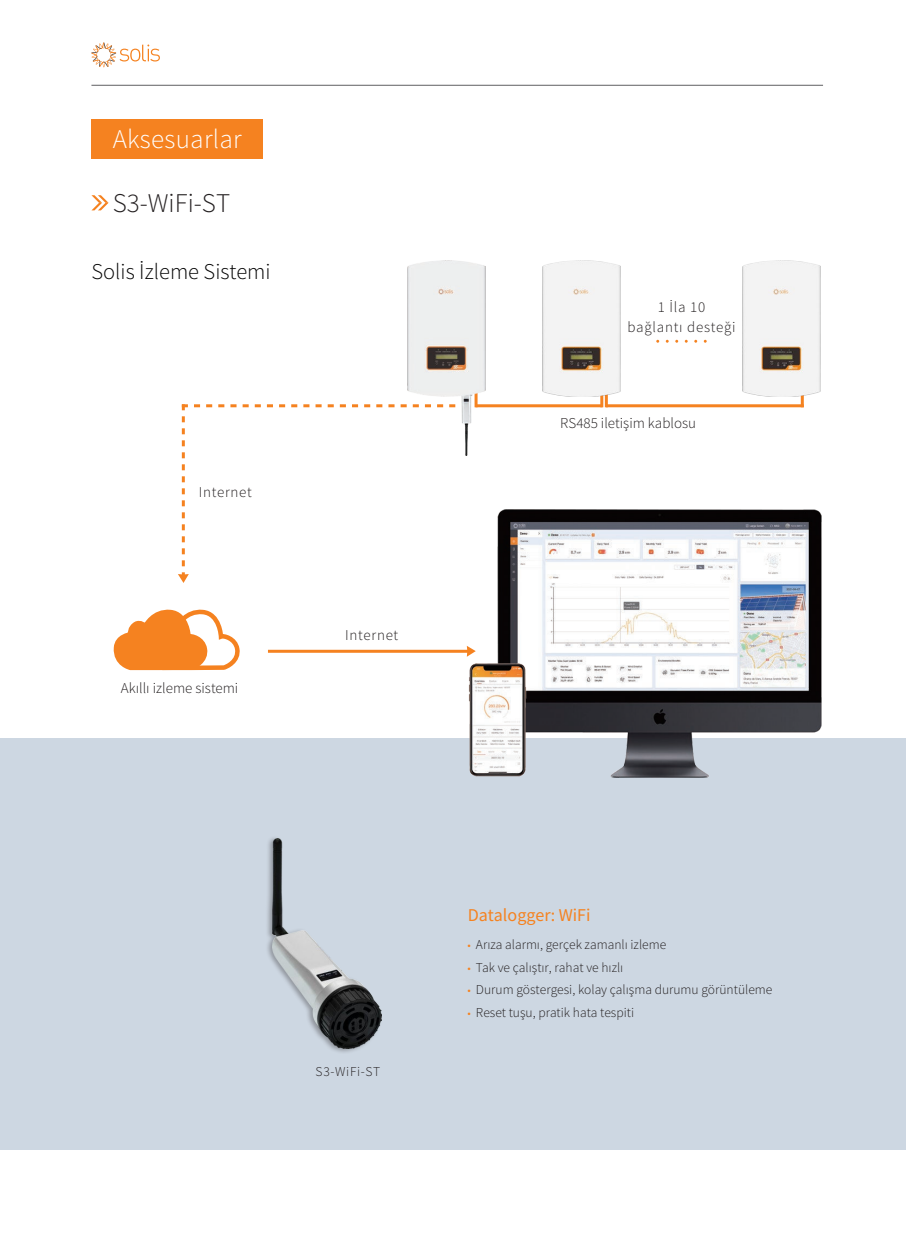
<style>
.page{position:relative;width:906px;height:1238px;background:#fff}
.page>*{position:absolute;margin:0;border:0;box-sizing:border-box;transform-origin:0 0}
.t1{font:300 27px "Source Sans Pro";letter-spacing:.01em;color:#fff}
.t2{font:300 27px "Source Sans Pro";color:#231f20}
.t3{font:300 22.5px "Source Sans Pro";color:#030303}
.t4{font:18px "Source Sans Pro";color:#f58220}
.t5{font:300 15px "Source Sans Pro";color:#231f20}
.t6{font:300 15px/19.2px "Source Sans Pro";letter-spacing:.05em;color:#231f20;text-align:center}
.t7{font:300 13.5px "Source Sans Pro";color:#231f20}
.s1{font-size:12px;color:#f58220}
</style>
<div class="page">
<hr style="left:91px;top:85px;width:732px;height:1px;background:#5f5f62">
<hr style="left:91px;top:1148px;width:732px;height:1px;background:#5f5f62">
<svg style="left:91px;top:43px;width:69px;height:24px"></svg>
<div style="left:0;top:738px;width:906px;height:410px;background:#cdd7e2"></div>
<div style="left:265px;top:835px;width:118px;height:219px;background:#231f20;opacity:.35"></div>
<img style="left:272px;top:838px;width:109px;height:210px">
<div style="left:91px;top:119px;width:172px;height:40px;background:#f58220"></div>
<svg style="left:91px;top:195px;width:17px;height:15px"></svg>
<svg style="left:113px;top:609px;width:126px;height:62px"></svg>
<hr style="left:268px;top:649px;width:203px;height:3px;background:#f58220">
<svg style="left:467px;top:646px;width:9px;height:10px"></svg>
<hr style="left:475px;top:404px;width:127px;height:3px;background:#f58220">
<svg style="left:178px;top:404px;width:229px;height:179px"></svg>
<hr style="left:606px;top:404px;width:198px;height:3px;background:#f58220">
<hr style="left:801px;top:385px;width:3px;height:22px;background:#f58220">
<hr style="left:605px;top:385px;width:3px;height:22px;background:#f58220">
<hr style="left:600px;top:385px;width:3px;height:22px;background:#f58220">
<img style="left:542px;top:260px;width:78px;height:136px">
<img style="left:743px;top:260px;width:77px;height:136px">
<img style="left:497px;top:510px;width:325px;height:267px">
<img style="left:468px;top:663px;width:59px;height:114px">
<img style="left:407px;top:260px;width:78px;height:195px">
<h1 class="t1" style="left:113px;top:126px;width:131px">Aksesuarlar</h1>
<h1 class="t2" style="left:113px;top:190px;width:119px">S3-WiFi-ST</h1>
<h2 class="t3" style="left:91px;top:261px;width:181px">Solis İzleme Sistemi</h2>
<p class="t6" style="left:199px;top:483px;width:55px">Internet</p>
<p class="t5" style="left:121px;top:680px;width:119px">Akıllı izleme sistemi</p>
<p class="t6" style="left:345px;top:626px;width:55px">Internet</p>
<p class="t6" style="left:627px;top:298px;width:109px">1 İla 10<br>bağlantı desteği</p>
<p class="t5" style="left:560px;top:415px;width:137px">RS485 iletişim kablosu</p>
<p class="t7" style="left:316px;top:1064px;width:66px">S3-WiFi-ST</p>
<h3 class="t4" style="left:468px;top:903px;width:124px">Datalogger: WiFi</h3>
<p class="t7" style="left:467px;top:935px;width:200px"><span class="s1">•</span> Arıza alarmı, gerçek zamanlı izleme</p>
<p class="t7" style="left:467px;top:960px;width:157px"><span class="s1">•</span> Tak ve çalıştır, rahat ve hızlı</p>
<p class="t7" style="left:467px;top:981px;width:306px"><span class="s1">•</span> Durum göstergesi, kolay çalışma durumu görüntüleme</p>
<p class="t7" style="left:467px;top:1004px;width:168px"><span class="s1">•</span> Reset tuşu, pratik hata tespiti</p>
</div>
